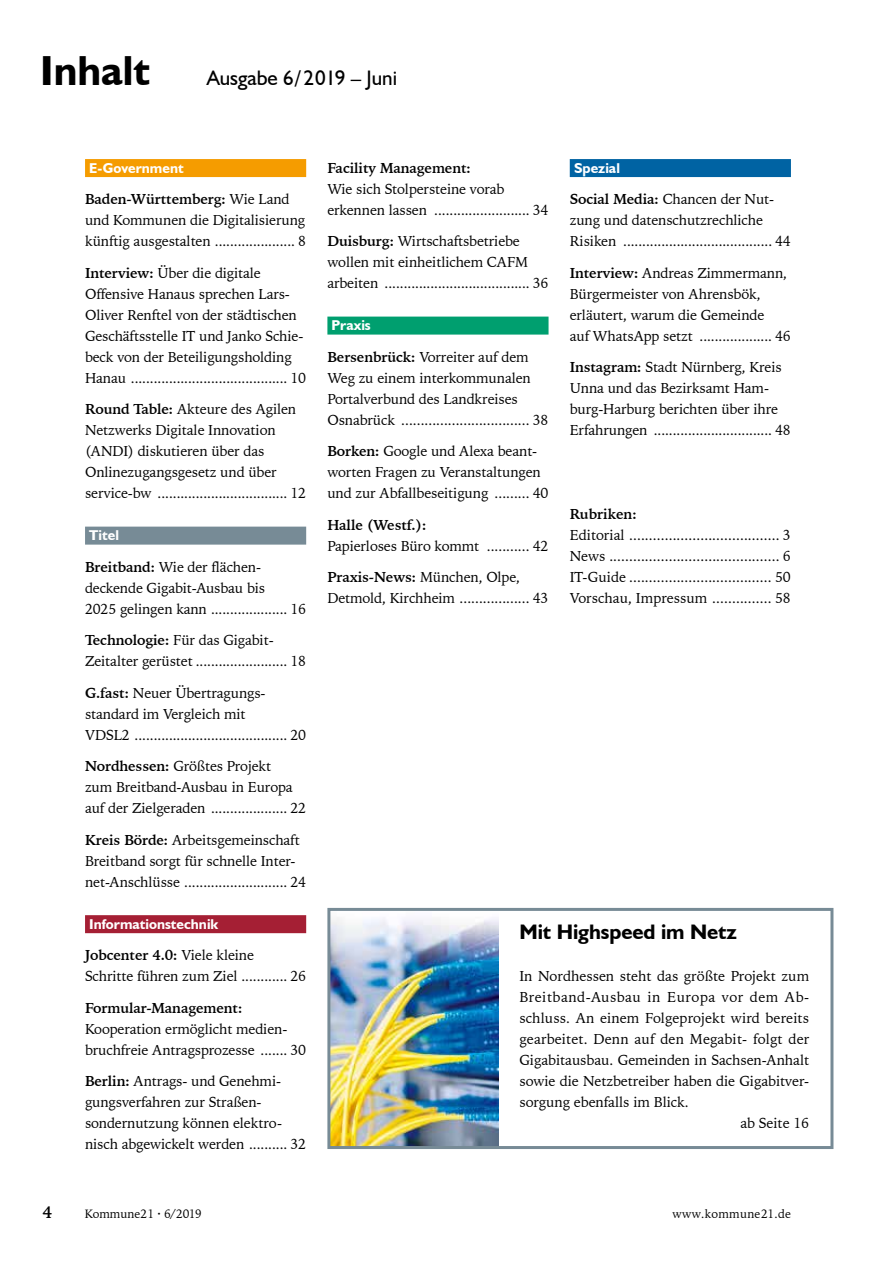
<style>
.page{position:relative;width:893px;height:1263px;background:#fff}
.page>*{position:absolute;margin:0;border:0;box-sizing:border-box;transform-origin:0 0}
.t1{font:700 42px "Humanist 521 BT";color:#000}
.t2{font:21px "Humanist 521 BT";color:#000}
.t3{font:700 21px "Humanist 521 BT";letter-spacing:-.005em;color:#000}
.t4{font:700 16.5px "Iowan Old Style BT";color:#000}
.t5{font:14.25px/21px "Iowan Old Style BT";letter-spacing:-.01em;color:#000}
.t6{font:700 14.25px "Iowan Old Style BT";letter-spacing:-.01em;color:#000}
.t7{font:700 14.25px "Humanist 521 BT";color:#fff}
.t8{font:14.25px "Iowan Old Style BT";letter-spacing:.01em;color:#000}
.t9{font:14.25px "Iowan Old Style BT";letter-spacing:.035em;color:#000}
.t10{font:12px "Iowan Old Style BT";letter-spacing:.01em;color:#000}
.s1{font-weight:700}
</style>
<div class="page">
<img style="left:331px;top:918px;width:167px;height:227px">
<div style="left:85px;top:159px;width:221px;height:18px;background:#f59c00"></div>
<div style="left:85px;top:527px;width:221px;height:18px;background:#778b96"></div>
<div style="left:85px;top:915px;width:221px;height:18px;background:#a51f34"></div>
<div style="left:327px;top:317px;width:222px;height:18px;background:#009f6f"></div>
<div style="left:570px;top:159px;width:221px;height:18px;background:#0063a3"></div>
<div style="left:327px;top:908px;width:506px;height:241px;border:3px solid #778b96"></div>
<h1 class="t1" style="left:40px;top:45px;width:111px">Inhalt</h1>
<h2 class="t2" style="left:207px;top:65px;width:192px">Ausgabe 6/2019 – Juni</h2>
<p class="t7" style="left:89px;top:159px;width:96px">E-Government</p>
<p class="t5" style="left:85px;top:189px;width:223px"><span class="s1">Baden-Württemberg:</span> Wie Land und Kommunen die Digitalisierung künftig ausgestalten ..................... 8</p>
<p class="t5" style="left:85px;top:262px;width:223px"><span class="s1">Interview:</span> Über die digitale Offensive Hanaus sprechen Lars-Oliver Renftel von der städtischen Geschäftsstelle IT und Janko Schie&shy;beck von der Beteiligungsholding Hanau ......................................... 10</p>
<p class="t5" style="left:85px;top:399px;width:223px"><span class="s1">Round Table:</span> Akteure des Agilen Netzwerks Digitale Innovation (ANDI) diskutieren über das Onlinezugangsgesetz und über service-bw .................................. 12</p>
<p class="t7" style="left:89px;top:526px;width:31px">Titel</p>
<p class="t5" style="left:85px;top:556px;width:223px"><span class="s1">Breitband:</span> Wie der flächen&shy;deckende Gigabit-Ausbau bis<br>2025 gelingen kann .................... 16</p>
<p class="t5" style="left:85px;top:630px;width:223px"><span class="s1">Technologie:</span> Für das Gigabit-<br>Zeitalter gerüstet ........................ 18</p>
<p class="t5" style="left:85px;top:682px;width:223px"><span class="s1">G.fast:</span> Neuer Übertragungs&shy;standard im Vergleich mit<br>VDSL2 ........................................ 20</p>
<p class="t5" style="left:85px;top:756px;width:223px"><span class="s1">Nordhessen:</span> Größtes Projekt<br>zum Breitband-Ausbau in Europa auf der Zielgeraden .................... 22</p>
<p class="t5" style="left:85px;top:829px;width:223px"><span class="s1">Kreis Börde:</span> Arbeitsgemeinschaft<br>Breitband sorgt für schnelle Inter&shy;net-Anschlüsse ........................... 24</p>
<p class="t7" style="left:89px;top:915px;width:131px">Informationstechnik</p>
<p class="t5" style="left:85px;top:945px;width:223px"><span class="s1">Jobcenter 4.0:</span> Viele kleine<br>Schritte führen zum Ziel ............ 26</p>
<p class="t6" style="left:85px;top:999px;width:159px">Formular-Management:</p>
<p class="t5" style="left:85px;top:1018px;width:223px">Kooperation ermöglicht medien&shy;bruchfreie Antragsprozesse ....... 30</p>
<p class="t5" style="left:85px;top:1071px;width:223px"><span class="s1">Berlin:</span> Antrags- und Genehmi&shy;gungsverfahren zur Straßen&shy;sondernutzung können elektro&shy;nisch abgewickelt werden .......... 32</p>
<p class="t6" style="left:327px;top:159px;width:145px">Facility Management:</p>
<p class="t5" style="left:327px;top:178px;width:223px">Wie sich Stolpersteine vorab erkennen lassen ......................... 34</p>
<p class="t5" style="left:327px;top:231px;width:223px"><span class="s1">Duisburg:</span> Wirtschaftsbetriebe wollen mit einheitlichem CAFM arbeiten ...................................... 36</p>
<p class="t7" style="left:332px;top:316px;width:41px">Praxis</p>
<p class="t5" style="left:327px;top:346px;width:223px"><span class="s1">Bersenbrück:</span> Vorreiter auf dem Weg zu einem interkommunalen Portalverbund des Landkreises Osnabrück ................................. 38</p>
<p class="t5" style="left:327px;top:441px;width:223px"><span class="s1">Borken:</span> Google und Alexa beant&shy;worten Fragen zu Veranstaltungen und zur Abfallbeseitigung ......... 40</p>
<p class="t6" style="left:327px;top:516px;width:100px">Halle (Westf.):</p>
<p class="t5" style="left:327px;top:535px;width:223px">Papierloses Büro kommt ........... 42</p>
<p class="t5" style="left:327px;top:567px;width:223px"><span class="s1">Praxis-News:</span> München, Olpe,<br>Detmold, Kirchheim .................. 43</p>
<p class="t7" style="left:574px;top:159px;width:47px">Spezial</p>
<p class="t5" style="left:570px;top:189px;width:223px"><span class="s1">Social Media:</span> Chancen der Nut&shy;zung und datenschutzrechliche<br>Risiken ....................................... 44</p>
<p class="t5" style="left:570px;top:262px;width:223px"><span class="s1">Interview:</span> Andreas Zimmermann, Bürgermeister von Ahrensbök, erläutert, warum die Gemeinde<br>auf WhatsApp setzt ................... 46</p>
<p class="t5" style="left:570px;top:357px;width:223px"><span class="s1">Instagram:</span> Stadt Nürnberg, Kreis Unna und das Bezirksamt Ham&shy;burg-Harburg berichten über ihre Erfahrungen ............................... 48</p>
<p class="t6" style="left:570px;top:505px;width:68px">Rubriken:</p>
<p class="t5" style="left:570px;top:525px;width:223px;text-align:justify">Editorial ...................................... 3<br>News ........................................... 6<br>IT-Guide .................................... 50<br>Vorschau, Impressum ............... 58</p>
<h2 class="t3" style="left:519px;top:919px;width:219px">Mit Highspeed im Netz</h2>
<p class="t5" style="left:519px;top:966px;width:291px">In Nordhessen steht das größte Projekt zum</p>
<p class="t9" style="left:519px;top:988px;width:291px">Breitband-Ausbau in Europa vor dem Ab-</p>
<p class="t5" style="left:519px;top:1008px;width:291px">schluss. An einem Folgeprojekt wird bereits</p>
<p class="t8" style="left:519px;top:1030px;width:291px">gearbeitet. Denn auf den Megabit- folgt der</p>
<p class="t5" style="left:519px;top:1050px;width:291px">Gigabitausbau. Gemeinden in Sachsen-Anhalt</p>
<p class="t5" style="left:519px;top:1071px;width:291px">sowie die Netzbetreiber haben die Gigabitver-</p>
<p class="t5" style="left:519px;top:1092px;width:171px">sorgung ebenfalls im Blick.</p>
<p class="t5" style="left:740px;top:1113px;width:70px">ab Seite 16</p>
<p class="t4" style="left:43px;top:1202px;width:11px">4</p>
<p class="t10" style="left:85px;top:1206px;width:118px">Kommune21 · 6/2019</p>
<p class="t10" style="left:673px;top:1206px;width:120px">www.kommune21.de</p>
</div>
